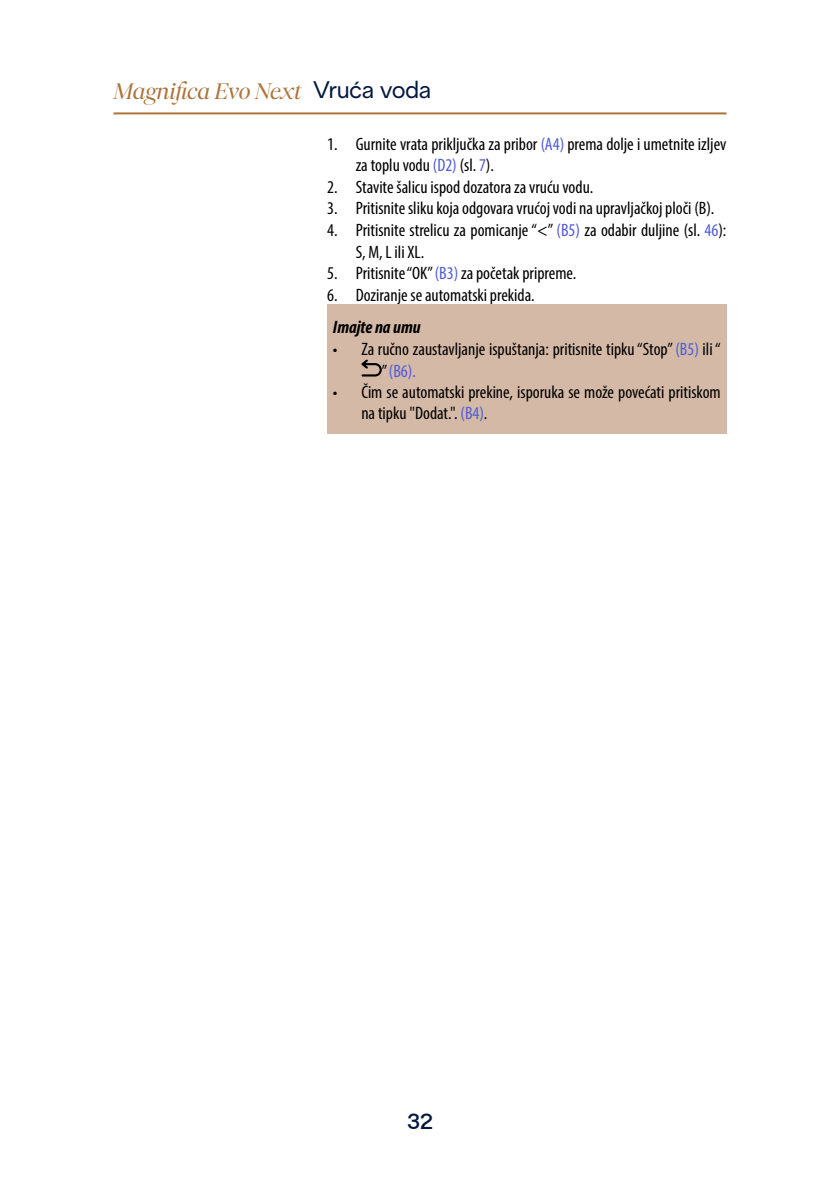
<style>
.page{position:relative;width:840px;height:1191px;background:#fff}
.page>*{position:absolute;margin:0;border:0;box-sizing:border-box;transform-origin:0 0}
.t1{font:italic 24px "De Longhi Serif";color:#aa743a}
.didascalie_-_titolo{font:24px "De Longhi Sans";color:#02183e}
.t2{font:500 22px "De Longhi Sans";color:#02183e}
.t3{font:condensed 18px/21.6px "Myriad Pro";color:#000}
.pericoli{font:italic 700 condensed 18px "Myriad Pro";color:#000}
.s1{color:#4f5cd6}
</style>
<div class="page">
<hr style="left:113px;top:112px;width:613px;height:2px;background:#aa743a">
<div style="left:327px;top:304px;width:399px;height:130px;background:#d4b9a6"></div>
<svg style="left:361px;top:359px;width:20px;height:17px"></svg>
<h1 class="t1" style="left:113px;top:77px;width:189px">Magnifica Evo Next</h1>
<p class="didascalie_-_titolo" style="left:313px;top:75px;width:119px">Vruća voda</p>
<p class="t3" style="left:355px;top:133px;width:372px;text-indent:-28px">1. Gurnite vrata priključka za pribor <span class="s1">(A4)</span> prema dolje i umetnite izljev za toplu vodu <span class="s1">(D2)</span> (sl. <span class="s1">7</span>).</p>
<p class="t3" style="left:327px;top:176px;width:267px">2. Stavite šalicu ispod dozatora za vruću vodu.</p>
<p class="t3" style="left:327px;top:197px;width:388px">3. Pritisnite sliku koja odgovara vrućoj vodi na upravljačkoj ploči (B).</p>
<p class="t3" style="left:355px;top:219px;width:372px;text-indent:-28px">4. Pritisnite strelicu za pomicanje “&lt;” <span class="s1">(B5)</span> za odabir duljine (sl. <span class="s1">46</span>):<br>S, M, L ili XL.</p>
<p class="t3" style="left:327px;top:262px;width:250px">5. Pritisnite “OK” <span class="s1">(B3)</span> za početak pripreme.</p>
<p class="t3" style="left:327px;top:284px;width:209px">6. Doziranje se automatski prekida.</p>
<p class="pericoli" style="left:333px;top:316px;width:89px">Imajte na umu</p>
<p class="t3" style="left:381px;top:338px;width:340px;text-indent:-49px">• Za ručno zaustavljanje ispuštanja: pritisnite tipku “Stop” <span class="s1">(B5)</span> ili “ ”<span class="s1">(B6).</span></p>
<p class="t3" style="left:361px;top:381px;width:361px;line-height:21px;text-indent:-28px">• Čim se automatski prekine, isporuka se može povećati pritiskom na tipku "Dodat.". <span class="s1">(B4)</span>.</p>
<p class="t2" style="left:407px;top:1108px;width:27px">32</p>
</div>
